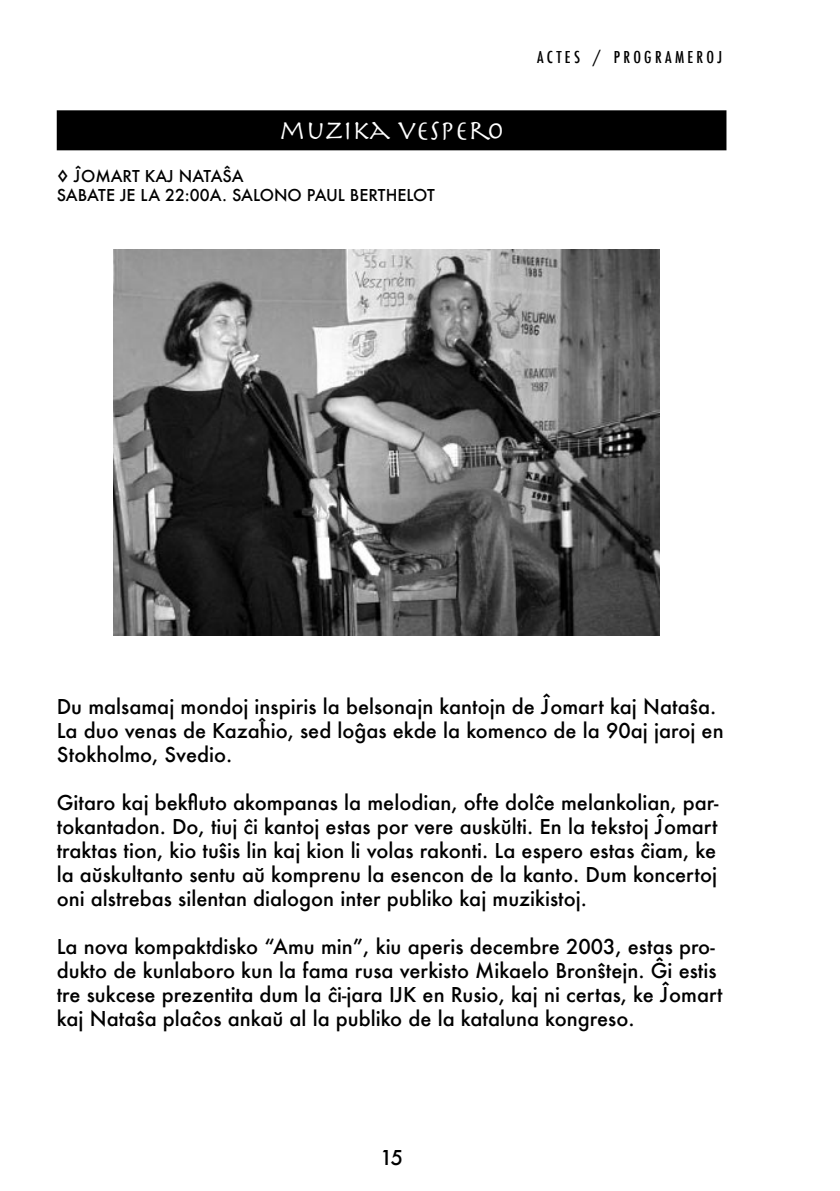
<style>
.page{position:relative;width:840px;height:1191px;background:#fff}
.page>*{position:absolute;margin:0;border:0;box-sizing:border-box;transform-origin:0 0}
.titol{font:28px "Herculanum";color:#fff}
.text{font:500 20px/24px "Futura";color:#000}
.hora2{font:500 16px "Futura";color:#000}
.cap_dret{font:500 condensed 16px "Futura";letter-spacing:.205em;color:#000}
</style>
<div class="page">
<div style="left:57px;top:110px;width:669px;height:40px;background:#000"></div>
<img style="left:113px;top:249px;width:546px;height:386px">
<p class="titol" style="left:278px;top:112px;width:227px">MUZIKA VESPERO</p>
<p class="hora2" style="left:57px;top:165px;width:188px">◊ ĴOMART KAJ NATAŜA</p>
<p class="hora2" style="left:57px;top:184px;width:379px">SABATE JE LA 22:00A. SALONO PAUL BERTHELOT</p>
<p class="cap_dret" style="left:537px;top:47px;width:186px">ACTES / PROGRAMEROJ</p>
<p class="text" style="left:57px;top:694px;width:668px">Du malsamaj mondoj inspiris la belsonajn kantojn de Ĵomart kaj Nataŝa.<br>La duo venas de Kazaĥio, sed loĝas ekde la komenco de la 90aj jaroj en<br>Stokholmo, Svedio.</p>
<p class="text" style="left:57px;top:790px;width:663px">Gitaro kaj bekfluto akompanas la melodian, ofte dolĉe melankolian, par&shy;tokantadon. Do, tiuj ĉi kantoj estas por vere auskŭlti. En la tekstoj Ĵomart traktas tion, kio tuŝis lin kaj kion li volas rakonti. La espero estas ĉiam, ke la aŭskultanto sentu aŭ komprenu la esencon de la kanto. Dum koncertoj oni alstrebas silentan dialogon inter publiko kaj muzikistoj.</p>
<p class="text" style="left:57px;top:934px;width:667px">La nova kompaktdisko “Amu min”, kiu aperis decembre 2003, estas pro&shy;dukto de kunlaboro kun la fama rusa verkisto Mikaelo Bronŝtejn. Ĝi estis tre sukcese prezentita dum la ĉi-jara IJK en Rusio, kaj ni certas, ke Ĵomart kaj Nataŝa plaĉos ankaŭ al la publiko de la kataluna kongreso.</p>
<p class="text" style="left:380px;top:1145px;width:25px">15</p>
</div>
